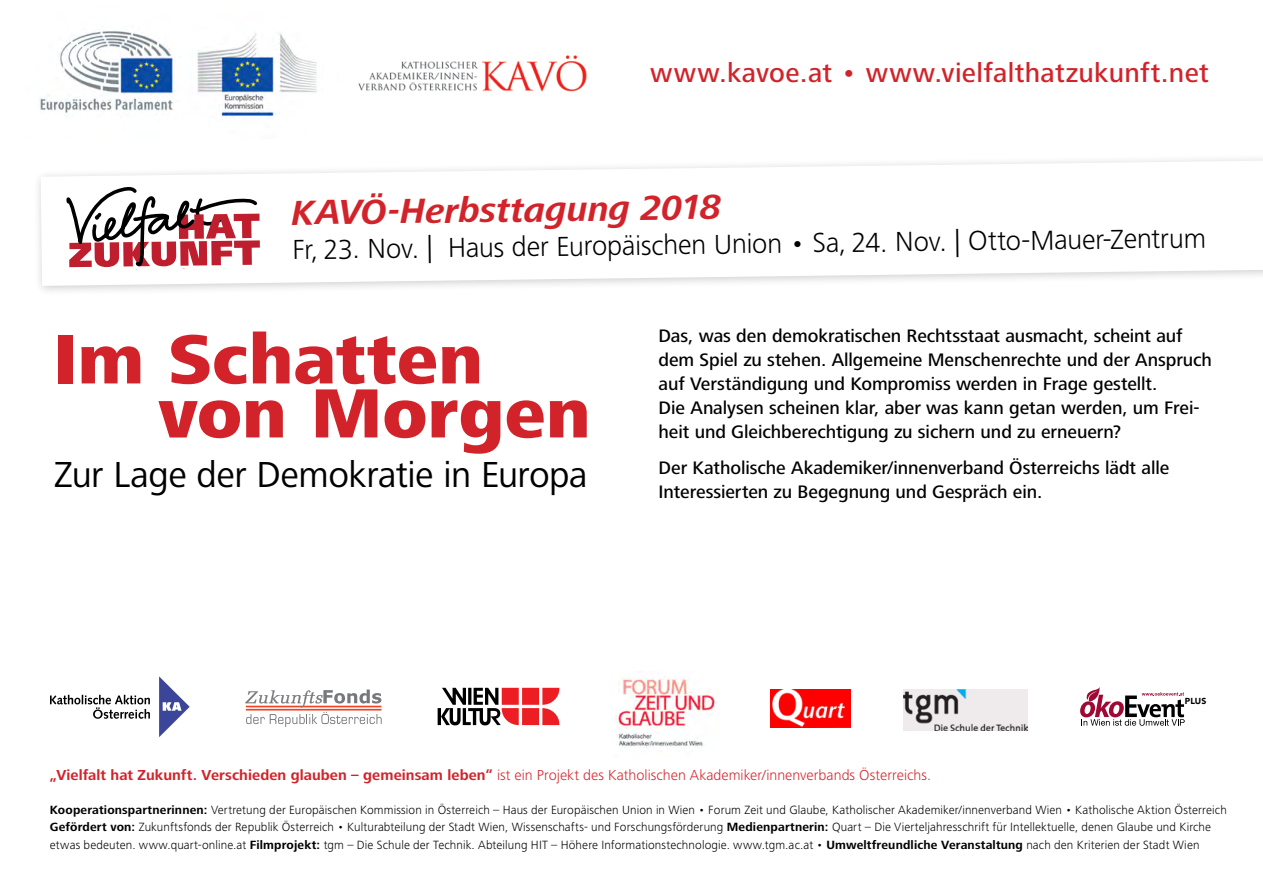
<style>
.page{position:relative;width:1263px;height:893px;background:#fff}
.page>*{position:absolute;margin:0;border:0;box-sizing:border-box;transform-origin:0 0}
.t1{font:800 72px/54px "Frutiger Next LT";letter-spacing:.005em;color:#d2232a}
.t2{font:37.5px "Frutiger Next LT";letter-spacing:-.015em;color:#000}
.t3{font:italic 700 36px "Frutiger Next LT";color:#d2232a}
.t4{font:300 28.5px "Frutiger Next LT";color:#000}
.t5{font:500 27.75px "Frutiger Next LT";letter-spacing:.015em;color:#d2232a}
.t6{font:500 18.75px/24px "Frutiger Next LT";letter-spacing:-.005em;color:#000}
.t7{font:300 15px "Frutiger Next LT";color:#d2232a}
.t8{font:300 12.3px/17.2px "Frutiger Next LT";letter-spacing:.01em;color:#000}
.t9{font:900 8.7px "Avenir LT";color:#000}
.s1{font-weight:700}
</style>
<div class="page">
<img style="left:39px;top:31px;width:278px;height:88px">
<svg style="left:41px;top:161px;width:1222px;height:125px"></svg>
<svg style="left:64px;top:183px;width:196px;height:86px"></svg>
<img style="left:358px;top:55px;width:229px;height:37px">
<svg style="left:50px;top:695px;width:100px;height:24px"></svg>
<svg style="left:159px;top:676px;width:31px;height:61px"></svg>
<img style="left:615px;top:678px;width:100px;height:70px">
<svg style="left:438px;top:688px;width:121px;height:37px"></svg>
<svg style="left:245px;top:689px;width:137px;height:38px"></svg>
<img style="left:770px;top:690px;width:81px;height:38px">
<img style="left:903px;top:690px;width:125px;height:40px">
<svg style="left:1080px;top:687px;width:105px;height:39px"></svg>
<h3 class="t5" style="left:650px;top:57px;width:560px">www.kavoe.at • www.vielfalthatzukunft.net</h3>
<h3 class="t3" style="left:291px;top:193px;width:431px;rotate:-1deg">KAVÖ-Herbsttagung 2018</h3>
<h3 class="t4" style="left:292px;top:236px;width:915px;rotate:-1deg">Fr, 23. Nov. | Haus der Europäischen Union • Sa, 24. Nov. | Otto-Mauer-Zentrum</h3>
<h1 class="t1" style="left:158px;top:332px;width:434px;text-indent:-104px">Im Schatten von Morgen</h1>
<h2 class="t2" style="left:54px;top:454px;width:535px">Zur Lage der Demokratie in Europa</h2>
<p class="t6" style="left:658px;top:324px;width:555px">Das, was den demokratischen Rechtsstaat ausmacht, scheint auf dem Spiel zu stehen. Allgemeine Menschenrechte und der Anspruch auf Verständigung und Kompromiss werden in Frage gestellt.<br>Die Analysen scheinen klar, aber was kann getan werden, um Frei&shy;heit und Gleichberechtigung zu sichern und zu erneuern?</p>
<h3 class="t6" style="left:658px;top:456px;width:512px">Der Katholische Akademiker/innenverband Österreichs lädt alle<br>Interessierten zu Begegnung und Gespräch ein.</h3>
<p class="t9" style="left:1185px;top:696px;width:23px">PLUS</p>
<p class="t7" style="left:50px;top:766px;width:883px"><span class="s1">„Vielfalt hat Zukunft. Verschieden glauben – gemeinsam leben“</span> ist ein Projekt des Katholischen Akademiker/innenverbands Österreichs.</p>
<p class="t8" style="left:50px;top:801px;width:1178px"><span class="s1">Kooperationspartnerinnen:</span> Vertretung der Europäischen Kommission in Österreich – Haus der Europäischen Union in Wien • Forum Zeit und Glaube, Katholischer Akademiker/innenverband Wien • Katholische Aktion Österreich<br><span class="s1">Gefördert von:</span> Zukunftsfonds der Republik Österreich • Kulturabteilung der Stadt Wien, Wissenschafts- und Forschungsförderung <span class="s1">Medienpartnerin:</span> Quart – Die Vierteljahresschrift für Intellektuelle, denen Glaube und Kirche etwas bedeuten. www.quart-online.at <span class="s1">Filmprojekt:</span> tgm – Die Schule der Technik. Abteilung HIT – Höhere Informationstechnologie. www.tgm.ac.at • <span class="s1">Umweltfreundliche Veranstaltung</span> nach den Kriterien der Stadt Wien</p>
</div>
